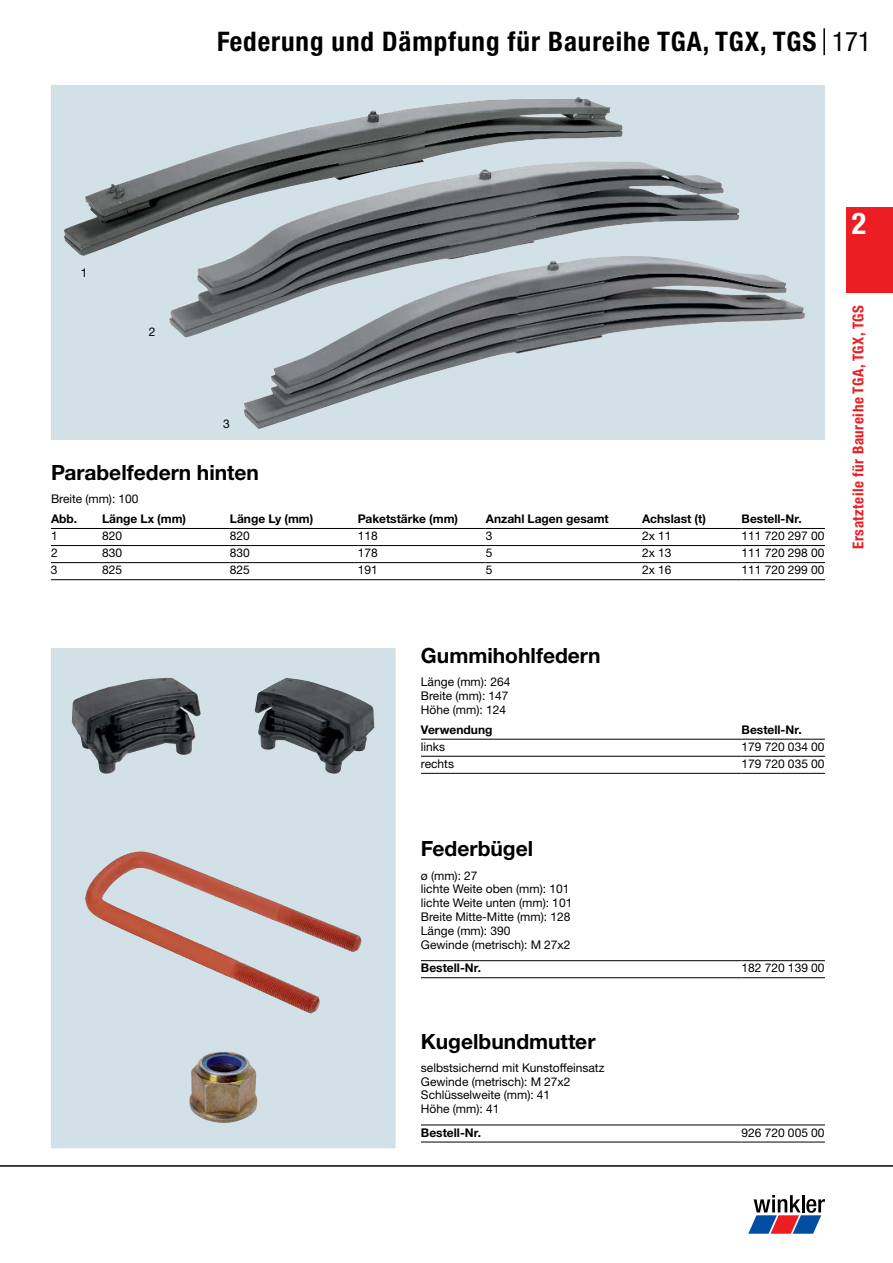
<style>
.page{position:relative;width:893px;height:1263px;background:#fff}
.page>*{position:absolute;margin:0;border:0;box-sizing:border-box;transform-origin:0 0}
.t1{font:700 condensed 30px "Helvetica Neue LTW1 G";color:#fff}
.t2{font:700 condensed 27px "Helvetica Neue LTW1 G";letter-spacing:.035em;color:#000}
.t3{font:condensed 27px "Helvetica Neue LTW1 G";color:#000}
.t4{font:700 21px "Helvetica Neue LTW1 G";color:#000}
.t5{font:700 condensed 15px "Helvetica Neue LTW1 G";letter-spacing:.035em;color:#ed1d24}
.t6{font:12px/14px "Helvetica Neue LTW1 G";color:#000}
.t7{font:700 12px "Helvetica Neue LTW1 G";color:#000}
</style>
<div class="page">
<svg style="left:748px;top:1195px;width:77px;height:39px"></svg>
<hr style="left:0;top:1165px;width:893px;height:2px;background:#000">
<hr style="left:823px;top:28px;width:2px;height:27px;background:#000">
<div style="left:846px;top:207px;width:47px;height:85px;background:#ed1d24"></div>
<div style="left:51px;top:648px;width:344px;height:500px;background:#d2e0e7"></div>
<div style="left:51px;top:85px;width:774px;height:354px;background:#d2e0e7"></div>
<hr style="left:51px;top:528px;width:51px;height:1px;background:#000">
<hr style="left:102px;top:528px;width:128px;height:1px;background:#000">
<hr style="left:230px;top:528px;width:128px;height:1px;background:#000">
<hr style="left:358px;top:528px;width:128px;height:1px;background:#000">
<hr style="left:486px;top:528px;width:156px;height:1px;background:#000">
<hr style="left:642px;top:528px;width:100px;height:1px;background:#000">
<hr style="left:742px;top:528px;width:83px;height:1px;background:#000">
<hr style="left:51px;top:545px;width:51px;height:1px;background:#000">
<hr style="left:102px;top:545px;width:128px;height:1px;background:#000">
<hr style="left:230px;top:545px;width:128px;height:1px;background:#000">
<hr style="left:358px;top:545px;width:128px;height:1px;background:#000">
<hr style="left:486px;top:545px;width:156px;height:1px;background:#000">
<hr style="left:642px;top:545px;width:100px;height:1px;background:#000">
<hr style="left:742px;top:545px;width:83px;height:1px;background:#000">
<hr style="left:51px;top:562px;width:51px;height:1px;background:#000">
<hr style="left:51px;top:579px;width:51px;height:1px;background:#000">
<hr style="left:102px;top:562px;width:128px;height:1px;background:#000">
<hr style="left:102px;top:579px;width:128px;height:1px;background:#000">
<hr style="left:230px;top:562px;width:128px;height:1px;background:#000">
<hr style="left:230px;top:579px;width:128px;height:1px;background:#000">
<hr style="left:358px;top:562px;width:128px;height:1px;background:#000">
<hr style="left:358px;top:579px;width:128px;height:1px;background:#000">
<hr style="left:486px;top:562px;width:156px;height:1px;background:#000">
<hr style="left:486px;top:579px;width:156px;height:1px;background:#000">
<hr style="left:642px;top:562px;width:100px;height:1px;background:#000">
<hr style="left:642px;top:579px;width:100px;height:1px;background:#000">
<hr style="left:742px;top:562px;width:83px;height:1px;background:#000">
<hr style="left:742px;top:579px;width:83px;height:1px;background:#000">
<hr style="left:421px;top:739px;width:321px;height:1px;background:#000">
<hr style="left:742px;top:739px;width:83px;height:1px;background:#000">
<hr style="left:421px;top:756px;width:321px;height:1px;background:#000">
<hr style="left:421px;top:773px;width:321px;height:1px;background:#000">
<hr style="left:742px;top:756px;width:83px;height:1px;background:#000">
<hr style="left:742px;top:773px;width:83px;height:1px;background:#000">
<hr style="left:421px;top:960px;width:321px;height:1px;background:#000">
<hr style="left:421px;top:977px;width:321px;height:1px;background:#000">
<hr style="left:742px;top:960px;width:83px;height:1px;background:#000">
<hr style="left:742px;top:977px;width:83px;height:1px;background:#000">
<img style="left:85px;top:851px;width:277px;height:163px">
<img style="left:64px;top:97px;width:559px;height:159px">
<img style="left:169px;top:161px;width:570px;height:176px">
<img style="left:244px;top:256px;width:561px;height:173px">
<hr style="left:421px;top:1124px;width:321px;height:1px;background:#000">
<hr style="left:421px;top:1142px;width:321px;height:1px;background:#000">
<hr style="left:742px;top:1124px;width:83px;height:1px;background:#000">
<hr style="left:742px;top:1142px;width:83px;height:1px;background:#000">
<img style="left:189px;top:1051px;width:68px;height:72px">
<img style="left:255px;top:678px;width:120px;height:96px">
<img style="left:72px;top:678px;width:129px;height:96px">
<h2 class="t2" style="left:217px;top:26px;width:601px">Federung und Dämpfung für Baureihe TGA, TGX, TGS</h2>
<h2 class="t3" style="left:832px;top:26px;width:40px">171</h2>
<p class="t6" style="left:81px;top:266px;width:8px">1</p>
<p class="t6" style="left:149px;top:325px;width:8px">2</p>
<p class="t6" style="left:223px;top:417px;width:8px">3</p>
<h3 class="t4" style="left:51px;top:460px;width:209px">Parabelfedern hinten</h3>
<p class="t6" style="left:51px;top:492px;width:89px">Breite (mm): 100</p>
<p class="t7" style="left:51px;top:511px;width:28px">Abb.</p>
<p class="t7" style="left:102px;top:511px;width:86px">Länge Lx (mm)</p>
<p class="t7" style="left:230px;top:511px;width:85px">Länge Ly (mm)</p>
<p class="t7" style="left:358px;top:511px;width:102px">Paketstärke (mm)</p>
<p class="t7" style="left:486px;top:511px;width:124px">Anzahl Lagen gesamt</p>
<p class="t7" style="left:642px;top:511px;width:65px">Achslast (t)</p>
<p class="t7" style="left:742px;top:511px;width:62px">Bestell-Nr.</p>
<p class="t6" style="left:51px;top:529px;width:8px">1</p>
<p class="t6" style="left:102px;top:529px;width:22px">820</p>
<p class="t6" style="left:230px;top:529px;width:22px">820</p>
<p class="t6" style="left:358px;top:529px;width:22px">118</p>
<p class="t6" style="left:486px;top:529px;width:8px">3</p>
<p class="t6" style="left:642px;top:529px;width:31px">2x 11</p>
<p class="t6" style="left:742px;top:529px;width:84px">111 720 297 00</p>
<p class="t6" style="left:51px;top:546px;width:8px">2</p>
<p class="t6" style="left:102px;top:546px;width:22px">830</p>
<p class="t6" style="left:230px;top:546px;width:22px">830</p>
<p class="t6" style="left:358px;top:546px;width:22px">178</p>
<p class="t6" style="left:486px;top:546px;width:8px">5</p>
<p class="t6" style="left:642px;top:546px;width:31px">2x 13</p>
<p class="t6" style="left:742px;top:546px;width:84px">111 720 298 00</p>
<p class="t6" style="left:51px;top:563px;width:8px">3</p>
<p class="t6" style="left:102px;top:563px;width:22px">825</p>
<p class="t6" style="left:230px;top:563px;width:22px">825</p>
<p class="t6" style="left:358px;top:563px;width:22px">191</p>
<p class="t6" style="left:486px;top:563px;width:8px">5</p>
<p class="t6" style="left:642px;top:563px;width:31px">2x 16</p>
<p class="t6" style="left:741px;top:563px;width:84px">111 720 299 00</p>
<h1 class="t1" style="left:852px;top:206px;width:16px">2</h1>
<p class="t5" style="left:849px;top:549px;width:245px;rotate:-90deg">Ersatzteile für Baureihe TGA, TGX, TGS</p>
<h3 class="t4" style="left:421px;top:643px;width:181px">Gummihohlfedern</h3>
<p class="t6" style="left:421px;top:675px;width:91px">Länge (mm): 264<br>Breite (mm): 147<br>Höhe (mm): 124</p>
<p class="t7" style="left:421px;top:722px;width:73px">Verwendung</p>
<p class="t7" style="left:742px;top:722px;width:62px">Bestell-Nr.</p>
<p class="t6" style="left:421px;top:740px;width:26px">links</p>
<p class="t6" style="left:742px;top:740px;width:84px">179 720 034 00</p>
<p class="t6" style="left:421px;top:757px;width:35px">rechts</p>
<p class="t6" style="left:742px;top:757px;width:84px">179 720 035 00</p>
<h3 class="t4" style="left:421px;top:836px;width:114px">Federbügel</h3>
<p class="t6" style="left:421px;top:868px;width:153px">ø (mm): 27<br>lichte Weite oben (mm): 101 lichte Weite unten (mm): 101<br>Breite Mitte-Mitte (mm): 128<br>Länge (mm): 390<br>Gewinde (metrisch): M 27x2</p>
<p class="t7" style="left:421px;top:961px;width:62px">Bestell-Nr.</p>
<p class="t6" style="left:742px;top:961px;width:84px">182 720 139 00</p>
<h3 class="t4" style="left:421px;top:1028px;width:176px">Kugelbundmutter</h3>
<p class="t6" style="left:421px;top:1060px;width:185px">selbstsichernd mit Kunstoffeinsatz<br>Gewinde (metrisch): M 27x2<br>Schlüsselweite (mm): 41<br>Höhe (mm): 41</p>
<p class="t7" style="left:421px;top:1125px;width:62px">Bestell-Nr.</p>
<p class="t6" style="left:742px;top:1125px;width:84px">926 720 005 00</p>
</div>
